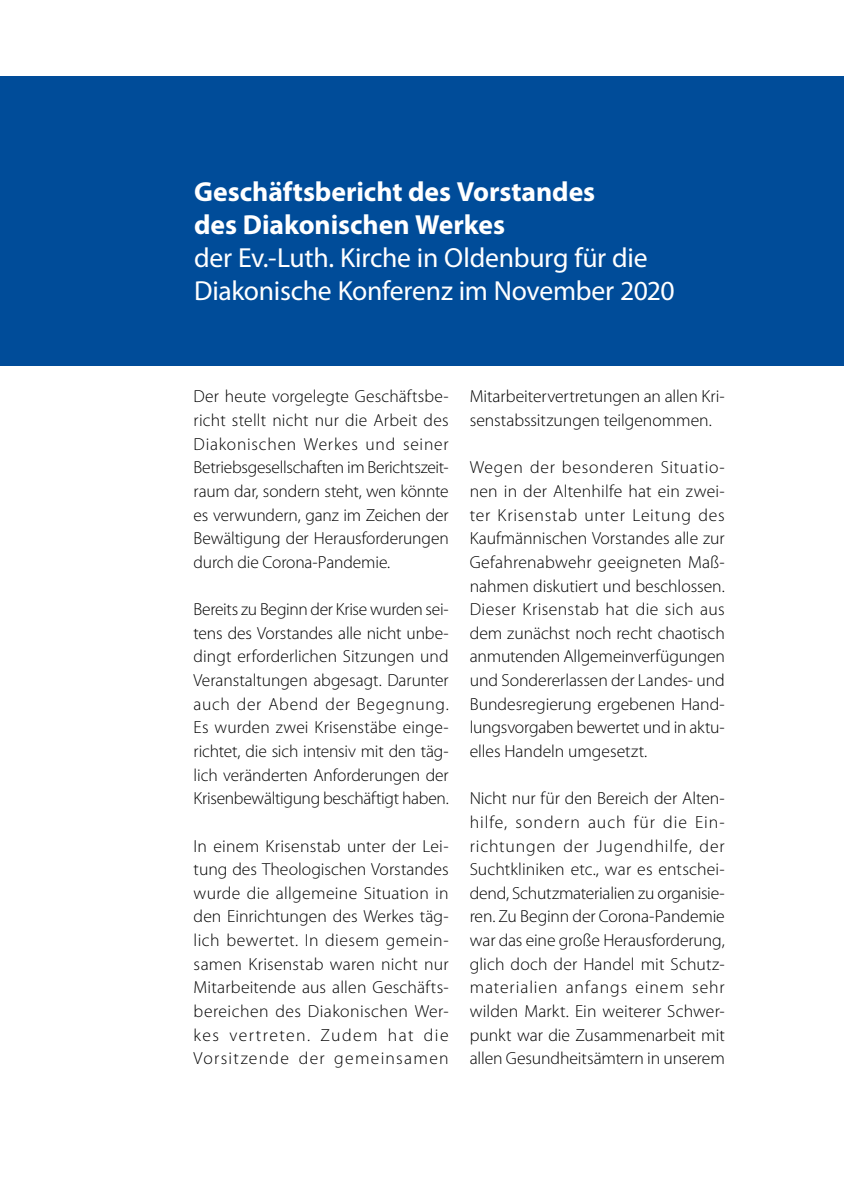
<style>
.page{position:relative;width:844px;height:1191px;background:#fff}
.page>*{position:absolute;margin:0;border:0;box-sizing:border-box;transform-origin:0 0}
.t1{font:27.65px/33.2px "Myriad Pro";letter-spacing:-.01em;color:#fff}
.t2{font:700 27.65px/33.2px "Myriad Pro";letter-spacing:-.005em;color:#fff}
.t3{font:300 17.5px/23.6px "Myriad Pro";letter-spacing:-.005em;color:#000;text-align:justify}
</style>
<div class="page">
<div style="left:0;top:77px;width:843px;height:289px;background:#004c99"></div>
<h1 class="t2" style="left:194px;top:175px;width:402px">Geschäftsbericht des Vorstandes des Diakonischen Werkes</h1>
<h1 class="t1" style="left:194px;top:242px;width:482px">der Ev.-Luth. Kirche in Oldenburg für die<br>Diakonische Konferenz im November 2020</h1>
<h1 class="t1" style="left:582px;top:275px;width:144px">Subheadline</h1>
<p class="t3" style="left:193px;top:385px;width:256px">Der heute vorgelegte Geschäftsbe&shy;richt stellt nicht nur die Arbeit des Diakonischen Werkes und seiner Betriebsgesellschaften im Berichtszeit&shy;raum dar, sondern steht, wen könnte es verwundern, ganz im Zeichen der Bewältigung der Herausforderungen durch die Corona-Pandemie.</p>
<p class="t3" style="left:193px;top:598px;width:256px">Bereits zu Beginn der Krise wurden sei&shy;tens des Vorstandes alle nicht unbe&shy;dingt erforderlichen Sitzungen und Veranstaltungen abgesagt. Darunter auch der Abend der Begegnung.<br>Es wurden zwei Krisenstäbe einge&shy;richtet, die sich intensiv mit den täg&shy;lich veränderten Anforderungen der Krisenbewältigung beschäftigt haben.</p>
<p class="t3" style="left:193px;top:834px;width:256px">In einem Krisenstab unter der Lei&shy;tung des Theologischen Vorstandes wurde die allgemeine Situation in den Einrichtungen des Werkes täg&shy;lich bewertet. In diesem gemein&shy;samen Krisenstab waren nicht nur Mitarbeitende aus allen Geschäfts&shy;bereichen des Diakonischen Wer&shy;kes vertreten. Zudem hat die Vorsitzende der gemeinsamen</p>
<p class="t3" style="left:469px;top:385px;width:256px">Mitarbeitervertretungen an allen Kri&shy;senstabssitzungen teilgenommen.</p>
<p class="t3" style="left:469px;top:456px;width:256px">Wegen der besonderen Situatio&shy;nen in der Altenhilfe hat ein zwei&shy;ter Krisenstab unter Leitung des Kaufmännischen Vorstandes alle zur Gefahrenabwehr geeigneten Maß&shy;nahmen diskutiert und beschlossen.<br>Dieser Krisenstab hat die sich aus dem zunächst noch recht chaotisch anmutenden Allgemeinverfügungen und Sondererlassen der Landes- und Bundesregierung ergebenen Hand&shy;lungsvorgaben bewertet und in aktu&shy;elles Handeln umgesetzt.</p>
<p class="t3" style="left:469px;top:787px;width:256px">Nicht nur für den Bereich der Alten&shy;hilfe, sondern auch für die Ein&shy;richtungen der Jugendhilfe, der Suchtkliniken etc., war es entschei&shy;dend, Schutzmaterialien zu organisie&shy;ren. Zu Beginn der Corona-Pandemie war das eine große Herausforderung, glich doch der Handel mit Schutz&shy;materialien anfangs einem sehr wilden Markt. Ein weiterer Schwer&shy;punkt war die Zusammenarbeit mit allen Gesundheitsämtern in unserem</p>
</div>
